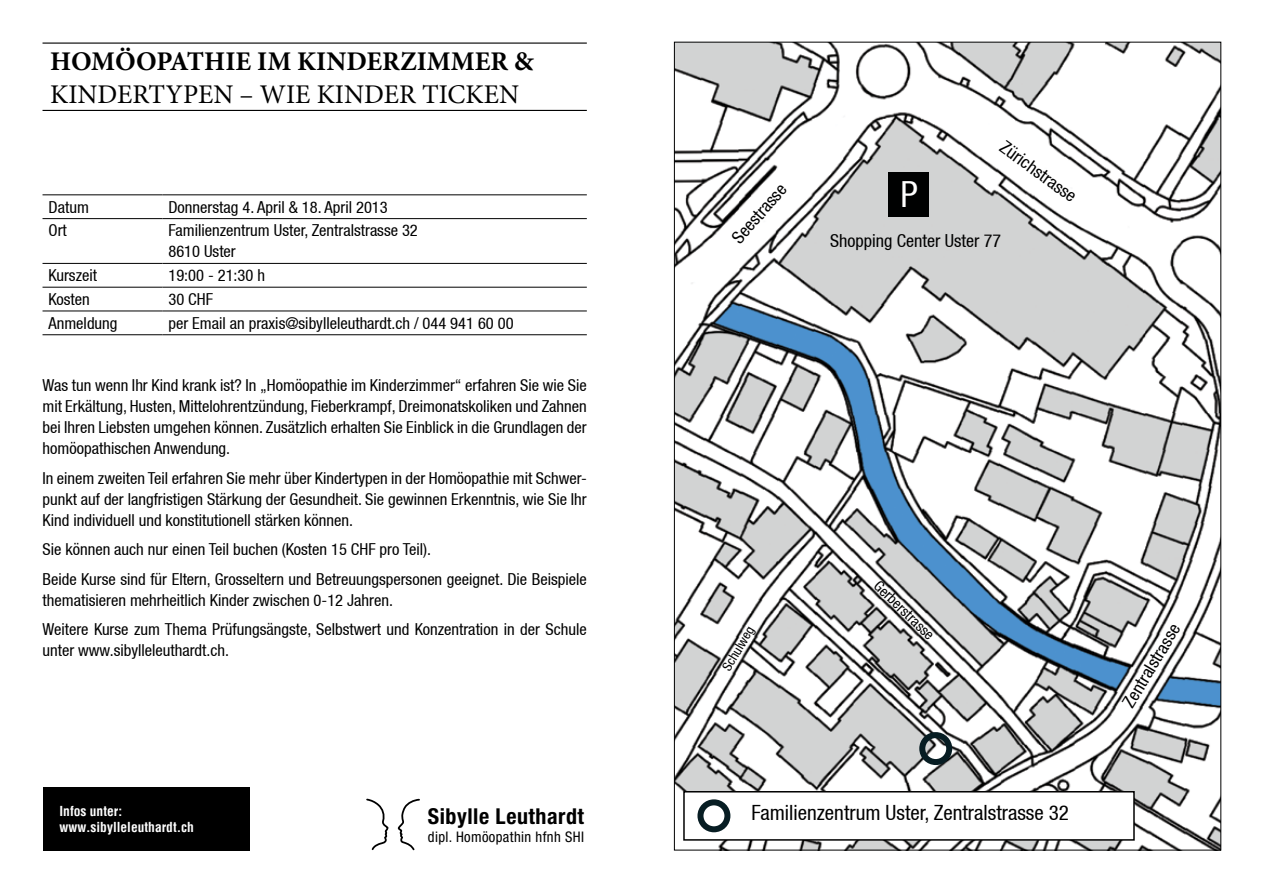
<style>
.page{position:relative;width:1263px;height:893px;background:#fff}
.page>*{position:absolute;margin:0;border:0;box-sizing:border-box;transform-origin:0 0}
.t1{font:condensed 36px "Helvetica 57";color:#fff}
.t2{font:27px "Minion Pro";color:#000}
.t3{font:700 27px "Minion Pro";color:#000}
.t4{font:700 condensed 21.9px "Helvetica Neue";letter-spacing:.025em;color:#000}
.t5{font:condensed 21px "Helvetica 57";color:#000}
.t6{font:condensed 18px "Helvetica 57";color:#000}
.t7{font:condensed 16.5px/21px "Helvetica 57";color:#000}
.t8{font:condensed 15px "Helvetica 57";color:#000}
.t9{font:condensed 14.7px "Helvetica Neue";letter-spacing:.025em;color:#000}
.t10{font:700 condensed 13.5px/16.2px "Helvetica";color:#fff}
.t11{font:condensed 13.5px "Helvetica 57";color:#000}
</style>
<div class="page">
<div style="left:43px;top:787px;width:206px;height:63px;background:#000"></div>
<svg style="left:56px;top:850px;width:141px;height:1px"></svg>
<hr style="left:43px;top:43px;width:544px;height:1px;background:#000">
<hr style="left:43px;top:110px;width:544px;height:1px;background:#000">
<hr style="left:43px;top:195px;width:119px;height:1px;background:#000">
<hr style="left:162px;top:195px;width:425px;height:1px;background:#000">
<hr style="left:43px;top:218px;width:119px;height:1px;background:#000">
<hr style="left:162px;top:218px;width:425px;height:1px;background:#000">
<hr style="left:43px;top:263px;width:119px;height:1px;background:#000">
<hr style="left:162px;top:263px;width:425px;height:1px;background:#000">
<hr style="left:43px;top:287px;width:119px;height:1px;background:#000">
<hr style="left:162px;top:287px;width:425px;height:1px;background:#000">
<hr style="left:43px;top:311px;width:119px;height:1px;background:#000">
<hr style="left:162px;top:311px;width:425px;height:1px;background:#000">
<hr style="left:43px;top:334px;width:119px;height:1px;background:#000">
<hr style="left:162px;top:334px;width:425px;height:1px;background:#000">
<svg style="left:366px;top:798px;width:23px;height:52px"></svg>
<svg style="left:397px;top:798px;width:23px;height:53px"></svg>
<img style="left:676px;top:44px;width:543px;height:804px">
<div style="left:684px;top:792px;width:450px;height:48px;background:#fff"></div>
<div style="left:683px;top:791px;width:452px;height:50px;border:2px solid #000"></div>
<div style="left:919px;top:732px;width:33px;height:33px;border:6px solid #071d23;border-radius:50%"></div>
<div style="left:697px;top:799px;width:33px;height:33px;border:6px solid #071d23;border-radius:50%"></div>
<div style="left:889px;top:173px;width:40px;height:44px;background:#000101"></div>
<h2 class="t3" style="left:50px;top:43px;width:485px">HOMÖOPATHIE IM KINDERZIMMER &amp;</h2>
<h2 class="t2" style="left:50px;top:76px;width:470px">KINDERTYPEN – WIE KINDER TICKEN</h2>
<p class="t7" style="left:49px;top:196px;width:42px">Datum</p>
<p class="t7" style="left:168px;top:196px;width:221px">Donnerstag 4. April &amp; 18. April 2013</p>
<p class="t7" style="left:49px;top:220px;width:20px">Ort</p>
<p class="t7" style="left:168px;top:220px;width:251px">Familienzentrum Uster, Zentralstrasse 32<br>8610 Uster</p>
<p class="t7" style="left:49px;top:265px;width:50px">Kurszeit</p>
<p class="t7" style="left:168px;top:265px;width:98px">19:00 - 21:30 h</p>
<p class="t7" style="left:49px;top:288px;width:43px">Kosten</p>
<p class="t7" style="left:168px;top:288px;width:46px">30 CHF</p>
<p class="t7" style="left:49px;top:312px;width:71px">Anmeldung</p>
<p class="t7" style="left:168px;top:312px;width:347px">per Email an praxis@sibylleleuthardt.ch / 044 941 60 00</p>
<p class="t7" style="left:43px;top:375px;width:546px;text-align:justify">Was tun wenn Ihr Kind krank ist? In „Homöopathie im Kinderzimmer“ erfahren Sie wie Sie mit Erkältung, Husten, Mittelohrentzündung, Fieberkrampf, Dreimonatskoliken und Zahnen bei Ihren Liebsten umgehen können. Zusätzlich erhalten Sie Einblick in die Grundlagen der homöopathischen Anwendung.</p>
<p class="t7" style="left:43px;top:467px;width:546px;text-align:justify">In einem zweiten Teil erfahren Sie mehr über Kindertypen in der Homöopathie mit Schwer&shy;punkt auf der langfristigen Stärkung der Gesundheit. Sie gewinnen Erkenntnis, wie Sie Ihr Kind individuell und konstitutionell stärken können.</p>
<p class="t7" style="left:43px;top:535px;width:546px;line-height:29.5px">Sie können auch nur einen Teil buchen (Kosten 15 CHF pro Teil).<br>Beide Kurse sind für Eltern, Grosseltern und Betreuungspersonen geeignet. Die Beispiele</p>
<p class="t7" style="left:43px;top:585px;width:546px;line-height:29.5px">thematisieren mehrheitlich Kinder zwischen 0-12 Jahren.<br>Weitere Kurse zum Thema Prüfungsängste, Selbstwert und Konzentration in der Schule</p>
<p class="t7" style="left:43px;top:640px;width:188px">unter www.sibylleleuthardt.ch.</p>
<p class="t10" style="left:60px;top:802px;width:136px">Infos unter: www.sibylleleuthardt.ch</p>
<h3 class="t4" style="left:428px;top:803px;width:158px">Sibylle Leuthardt</h3>
<p class="t9" style="left:428px;top:828px;width:158px">dipl. Homöopathin hfnh SHI</p>
<p class="t6" style="left:727px;top:234px;width:74px;rotate:-49deg">Seestrasse</p>
<h1 class="t1" style="left:900px;top:173px;width:19px">P</h1>
<p class="t6" style="left:1008px;top:137px;width:91px;rotate:36deg">Zürichstrasse</p>
<p class="t6" style="left:830px;top:230px;width:172px">Shopping Center Uster 77</p>
<p class="t11" style="left:719px;top:665px;width:50px;rotate:-59deg">Schulweg</p>
<p class="t8" style="left:882px;top:577px;width:79px;rotate:44deg">Gerberstrasse</p>
<p class="t5" style="left:751px;top:801px;width:319px">Familienzentrum Uster, Zentralstrasse 32</p>
<p class="t6" style="left:1118px;top:700px;width:96px;rotate:-59deg">Zentralstrasse</p>
</div>
